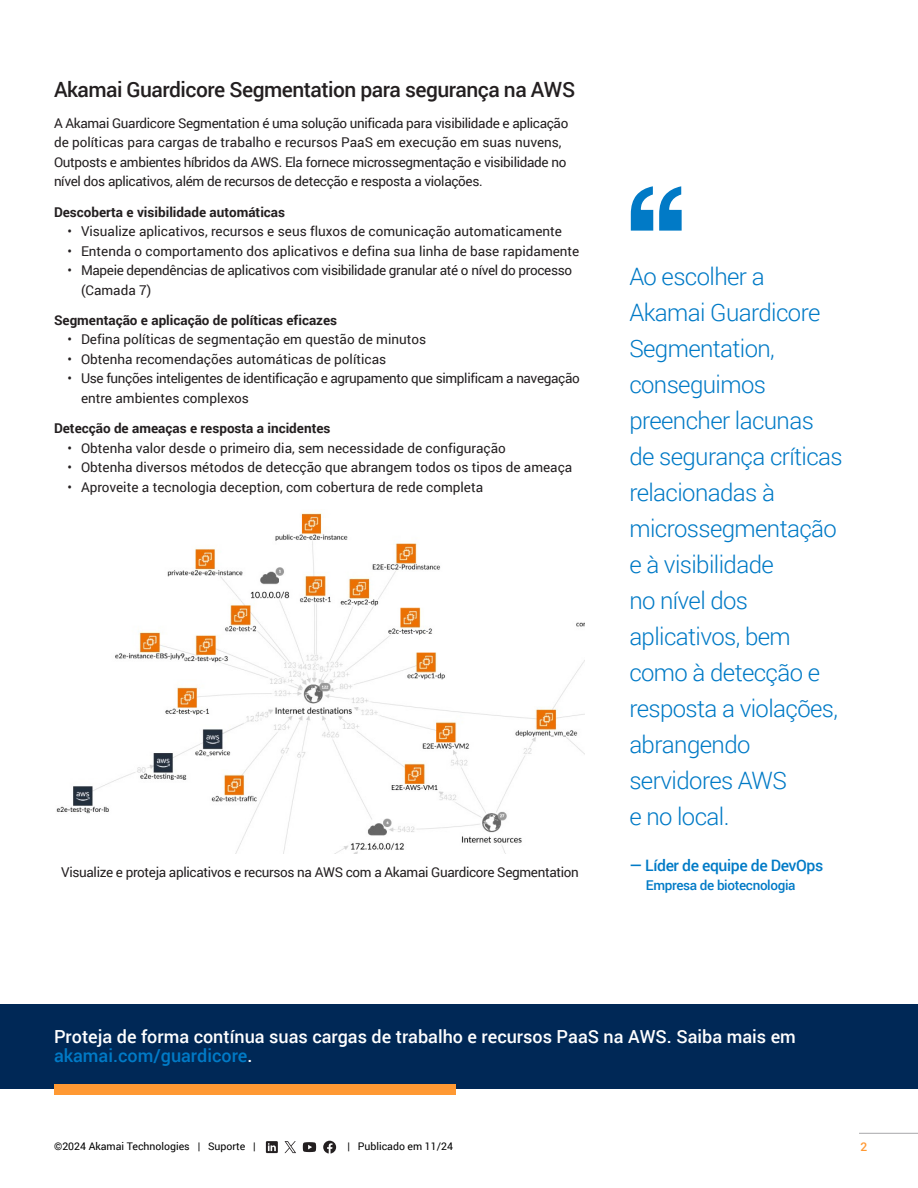
<style>
.page{position:relative;width:918px;height:1188px;background:#fff}
.page>*{position:absolute;margin:0;border:0;box-sizing:border-box;transform-origin:0 0}
.Sidebar_-_Quote{font:300 24px/36px "Roboto";letter-spacing:-.025em;color:#017ac6}
.H2_Title{font:500 21px "Roboto";letter-spacing:-.025em;color:#231f20}
.CTA_on_Navy_Blue{font:500 18px/19.5px "Roboto";color:#fff}
.Sidebar_-_Quote_Name{font:500 15.75px "Roboto";letter-spacing:-.025em;color:#017ac6}
.Body{font:13.5px/19.5px "Roboto";letter-spacing:-.025em;color:#231f20}
.Body-2{font:13.5px "Roboto";color:#231f20}
.Body-3{font:700 13.5px "Roboto";color:#231f20}
.Sidebar_-_Quote_Name-2{font:500 13.5px "Roboto";letter-spacing:-.025em;color:#017ac6}
.t1{font:500 12px "Roboto";color:#f93}
.t2{font:10.5px "Roboto";color:#000}
.s1{color:#017ac6}
</style>
<div class="page">
<svg style="left:266px;top:1141px;width:12px;height:12px"></svg>
<svg style="left:284px;top:1141px;width:12px;height:12px"></svg>
<svg style="left:303px;top:1142px;width:13px;height:10px"></svg>
<svg style="left:323px;top:1141px;width:13px;height:13px"></svg>
<hr style="left:859px;top:1133px;width:59px;height:1px;background:#a8a8aa">
<div style="left:0;top:1004px;width:918px;height:85px;background:#002856"></div>
<div style="left:54px;top:1085px;width:401px;height:10px;background:#f93"></div>
<img style="left:56px;top:512px;width:529px;height:341px">
<svg style="left:631px;top:186px;width:51px;height:45px"></svg>
<p class="H2_Title" style="left:54px;top:75px;width:523px">Akamai Guardicore Segmentation para segurança na AWS</p>
<p class="Body" style="left:54px;top:113px;width:516px">A Akamai Guardicore Segmentation é uma solução unificada para visibilidade e aplicação de políticas para cargas de trabalho e recursos PaaS em execução em suas nuvens, Outposts e ambientes híbridos da AWS. Ela fornece microssegmentação e visibilidade no nível dos aplicativos, além de recursos de detecção e resposta a violações.</p>
<p class="Body-3" style="left:54px;top:202px;width:233px">Descoberta e visibilidade automáticas</p>
<p class="Body-2" style="left:68px;top:222px;width:496px">• Visualize aplicativos, recursos e seus fluxos de comunicação automaticamente</p>
<p class="Body-2" style="left:68px;top:241px;width:513px">• Entenda o comportamento dos aplicativos e defina sua linha de base rapidamente</p>
<p class="Body" style="left:81px;top:260px;width:493px;text-indent:-14px">• Mapeie dependências de aplicativos com visibilidade granular até o nível do processo (Camada 7)</p>
<p class="Body-3" style="left:54px;top:311px;width:285px">Segmentação e aplicação de políticas eficazes</p>
<p class="Body-2" style="left:68px;top:330px;width:360px">• Defina políticas de segmentação em questão de minutos</p>
<p class="Body-2" style="left:68px;top:350px;width:320px">• Obtenha recomendações automáticas de políticas</p>
<p class="Body" style="left:81px;top:368px;width:500px;text-indent:-14px">• Use funções inteligentes de identificação e agrupamento que simplificam a navegação entre ambientes complexos</p>
<p class="Body-3" style="left:54px;top:419px;width:278px">Detecção de ameaças e resposta a incidentes</p>
<p class="Body-2" style="left:68px;top:438px;width:440px">• Obtenha valor desde o primeiro dia, sem necessidade de configuração</p>
<p class="Body-2" style="left:68px;top:458px;width:506px">• Obtenha diversos métodos de detecção que abrangem todos os tipos de ameaça</p>
<p class="Body-2" style="left:68px;top:477px;width:417px">• Aproveite a tecnologia deception, com cobertura de rede completa</p>
<p class="Body" style="left:61px;top:862px;width:519px">Visualize e proteja aplicativos e recursos na AWS com a Akamai Guardicore Segmentation</p>
<p class="Sidebar_-_Quote" style="left:629px;top:258px;width:215px">Ao escolher a<br>Akamai Guardicore<br>Segmentation, conseguimos preencher lacunas de segurança críticas relacionadas à microssegmentação e à visibilidade<br>no nível dos aplicativos, bem como à detecção e resposta a violações, abrangendo servidores AWS<br>e no local.</p>
<p class="Sidebar_-_Quote_Name" style="left:629px;top:854px;width:195px">— Líder de equipe de DevOps</p>
<p class="Sidebar_-_Quote_Name-2" style="left:646px;top:876px;width:151px">Empresa de biotecnologia</p>
<p class="CTA_on_Navy_Blue" style="left:54px;top:1026px;width:743px">Proteja de forma contínua suas cargas de trabalho e recursos PaaS na AWS. Saiba mais em <span class="s1">akamai.com/guardicore</span>.</p>
<p class="t2" style="left:54px;top:1139px;width:203px">©2024 Akamai Technologies | Suporte |</p>
<p class="t2" style="left:347px;top:1139px;width:107px">| Publicado em 11/24</p>
<p class="t1" style="left:860px;top:1138px;width:8px">2</p>
</div>
